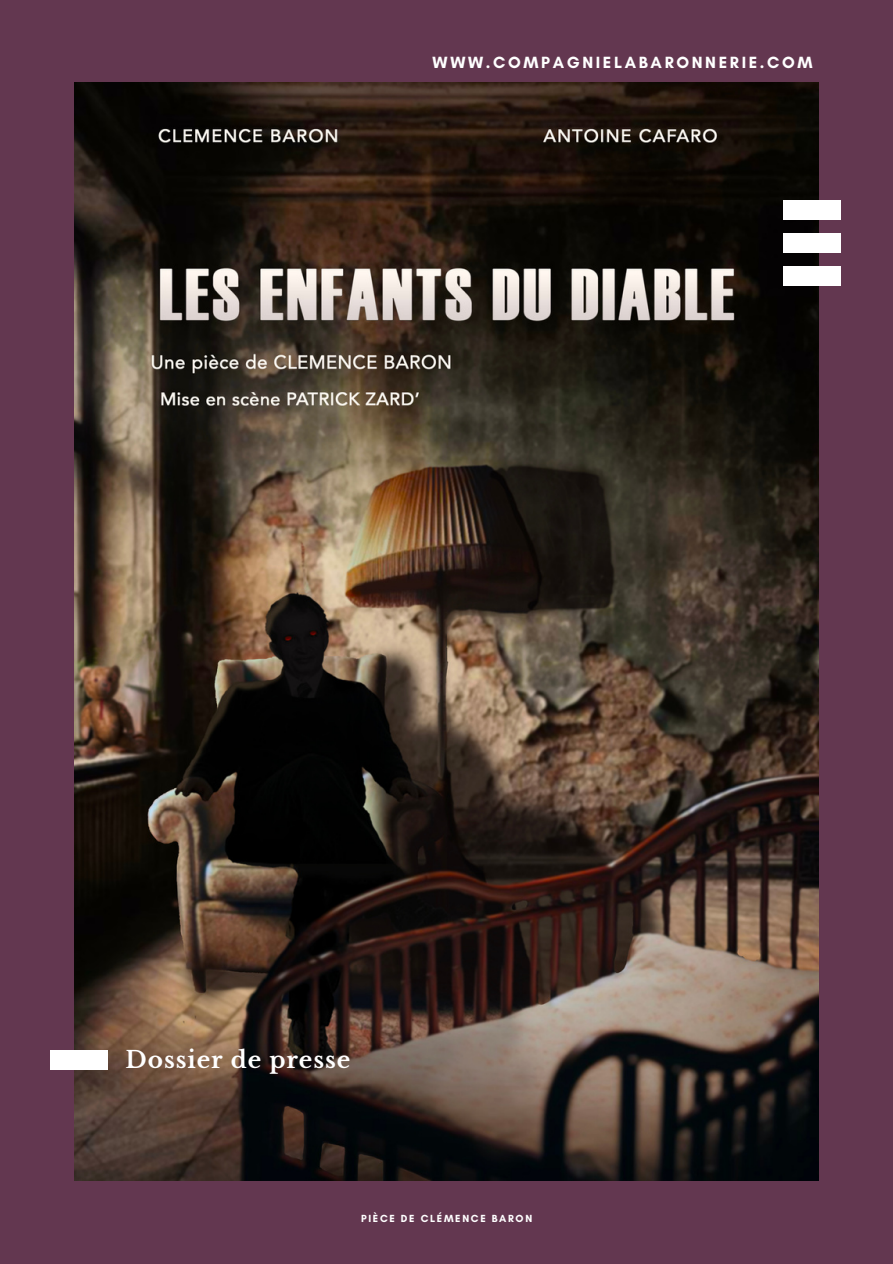
<style>
.page{position:relative;width:893px;height:1264px;background:#fff}
.page>*{position:absolute;margin:0;border:0;box-sizing:border-box;transform-origin:0 0}
.t1{font:700 23.1px "Libre Baskerville";letter-spacing:.04em;color:#fff}
.t2{font:700 16.5px "Glacial Indifference";letter-spacing:.16em;color:#fff}
.t3{font:700 10.5px "Glacial Indifference";letter-spacing:.16em;color:#fff}
</style>
<div class="page">
<div style="left:0;top:0;width:892px;height:1263px;background:#633750"></div>
<img style="left:75px;top:83px;width:743px;height:1097px">
<div style="left:783px;top:200px;width:58px;height:19px;background:#fff"></div>
<div style="left:783px;top:233px;width:58px;height:19px;background:#fff"></div>
<div style="left:783px;top:266px;width:58px;height:20px;background:#fff"></div>
<div style="left:51px;top:1049px;width:57px;height:20px;background:#fff"></div>
<p class="t2" style="left:432px;top:52px;width:381px">WWW.COMPAGNIELABARONNERIE.COM</p>
<p class="t1" style="left:126px;top:1045px;width:226px">Dossier de presse</p>
<p class="t3" style="left:361px;top:1212px;width:173px">PIÈCE DE CLÉMENCE BARON</p>
</div>
